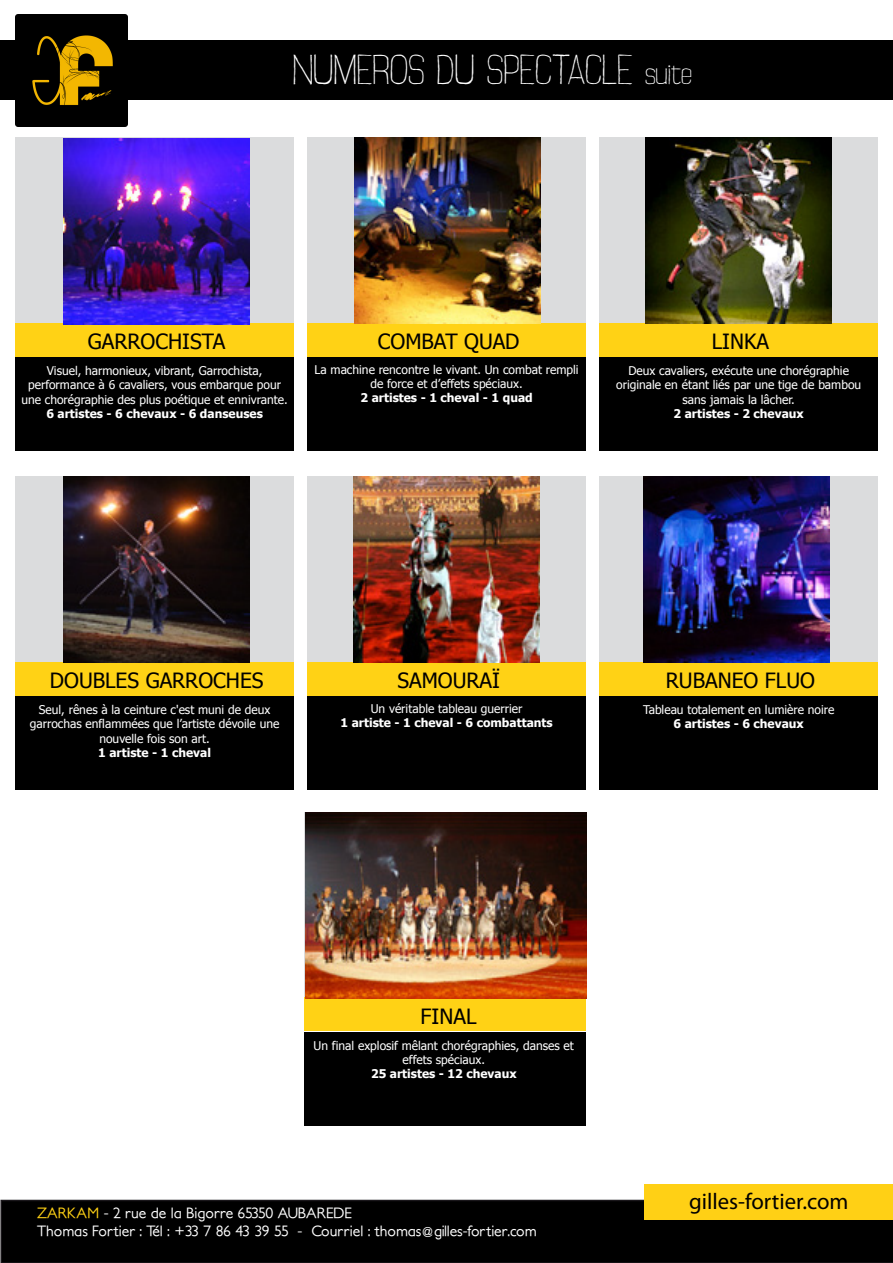
<style>
.page{position:relative;width:893px;height:1263px;background:#fff}
.page>*{position:absolute;margin:0;border:0;box-sizing:border-box;transform-origin:0 0}
.t1{font:39px "Verano";color:#fff}
.t2{font:22.65px "Myriad Pro";color:#000}
.t3{font:21px "Tahoma";color:#000}
.t4{font:500 15px "Petita";color:#fff}
.t5{font:12px/14.4px "Tahoma";color:#fff;text-align:center}
.t6{font:700 12px "Tahoma";color:#fff}
.s1{font-size:27px}
.s2{color:#ffd215}
</style>
<div class="page">
<div style="left:0;top:1200px;width:893px;height:63px;background:#000"></div>
<div style="left:645px;top:1185px;width:248px;height:35px;background:#ffd015"></div>
<div style="left:0;top:40px;width:893px;height:59px;background:#000"></div>
<img style="left:15px;top:14px;width:112px;height:113px">
<div style="left:15px;top:138px;width:279px;height:186px;background:#dbdcdd"></div>
<div style="left:15px;top:323px;width:279px;height:33px;background:#ffd215"></div>
<div style="left:15px;top:357px;width:279px;height:94px;background:#000"></div>
<div style="left:307px;top:138px;width:279px;height:186px;background:#dbdcdd"></div>
<div style="left:307px;top:323px;width:279px;height:33px;background:#ffd215"></div>
<div style="left:307px;top:357px;width:279px;height:94px;background:#000"></div>
<div style="left:599px;top:138px;width:279px;height:186px;background:#dbdcdd"></div>
<div style="left:599px;top:323px;width:279px;height:33px;background:#ffd215"></div>
<div style="left:599px;top:357px;width:279px;height:94px;background:#000"></div>
<img style="left:645px;top:137px;width:186px;height:186px">
<img style="left:354px;top:137px;width:186px;height:186px">
<img style="left:64px;top:139px;width:186px;height:186px">
<div style="left:15px;top:477px;width:279px;height:186px;background:#dbdcdd"></div>
<div style="left:15px;top:662px;width:279px;height:33px;background:#ffd215"></div>
<div style="left:15px;top:696px;width:279px;height:94px;background:#000"></div>
<div style="left:307px;top:477px;width:279px;height:186px;background:#dbdcdd"></div>
<div style="left:307px;top:662px;width:279px;height:33px;background:#ffd215"></div>
<div style="left:307px;top:696px;width:279px;height:94px;background:#000"></div>
<div style="left:599px;top:477px;width:279px;height:186px;background:#dbdcdd"></div>
<div style="left:599px;top:662px;width:279px;height:33px;background:#ffd215"></div>
<div style="left:599px;top:696px;width:279px;height:94px;background:#000"></div>
<div style="left:304px;top:998px;width:282px;height:33px;background:#ffd215"></div>
<div style="left:304px;top:1032px;width:282px;height:93px;background:#000"></div>
<img style="left:305px;top:812px;width:281px;height:186px">
<img style="left:644px;top:476px;width:186px;height:186px">
<img style="left:64px;top:476px;width:186px;height:186px">
<img style="left:353px;top:476px;width:186px;height:186px">
<h1 class="t1" style="left:293px;top:46px;width:401px">NUMEROS DU SPECTACLE <span class="s1">suite</span></h1>
<h3 class="t3" style="left:88px;top:327px;width:139px">GARROCHISTA</h3>
<h3 class="t3" style="left:378px;top:327px;width:143px">COMBAT QUAD</h3>
<h3 class="t3" style="left:712px;top:327px;width:59px">LINKA</h3>
<p class="t5" style="left:616px;top:363px;width:247px">Deux cavaliers, exécute une chorégraphie originale en étant liés par une tige de bambou sans jamais la lâcher.</p>
<p class="t6" style="left:674px;top:405px;width:132px">2 artistes - 2 chevaux</p>
<p class="t5" style="left:315px;top:361px;width:266px">La machine rencontre le vivant. Un combat rempli de force et d’effets spéciaux.</p>
<p class="t6" style="left:360px;top:390px;width:174px">2 artistes - 1 cheval - 1 quad</p>
<p class="t5" style="left:21px;top:363px;width:268px">Visuel, harmonieux, vibrant, Garrochista, performance à 6 cavaliers, vous embarque pour une chorégraphie des plus poétique et ennivrante.</p>
<p class="t6" style="left:46px;top:405px;width:218px">6 artistes - 6 chevaux - 6 danseuses</p>
<h3 class="t3" style="left:50px;top:666px;width:215px">DOUBLES GARROCHES</h3>
<h3 class="t3" style="left:398px;top:666px;width:104px">SAMOURAÏ</h3>
<h3 class="t3" style="left:666px;top:666px;width:151px">RUBANEO FLUO</h3>
<p class="t5" style="left:643px;top:702px;width:193px">Tableau totalement en lumière noire</p>
<p class="t6" style="left:674px;top:715px;width:132px">6 artistes - 6 chevaux</p>
<p class="t5" style="left:371px;top:700px;width:153px">Un véritable tableau guerrier</p>
<p class="t6" style="left:341px;top:714px;width:214px">1 artiste - 1 cheval - 6 combattants</p>
<p class="t5" style="left:30px;top:702px;width:251px">Seul, rênes à la ceinture c'est muni de deux garrochas enflammées que l’artiste dévoile une nouvelle fois son art.</p>
<p class="t6" style="left:98px;top:744px;width:114px">1 artiste - 1 cheval</p>
<h3 class="t3" style="left:421px;top:1002px;width:57px">FINAL</h3>
<p class="t5" style="left:314px;top:1037px;width:262px">Un final explosif mêlant chorégraphies, danses et effets spéciaux.</p>
<p class="t6" style="left:371px;top:1065px;width:147px">25 artistes - 12 chevaux</p>
<p class="t4" style="left:37px;top:1204px;width:316px"><span class="s2">ZARKAM</span> - 2 rue de la Bigorre 65350 AUBAREDE</p>
<p class="t4" style="left:37px;top:1222px;width:501px">Thomas Fortier : Tél : +33 7 86 43 39 55 - Courriel : thomas@gilles-fortier.com</p>
<h2 class="t2" style="left:689px;top:1188px;width:161px">gilles-fortier.com</h2>
</div>
